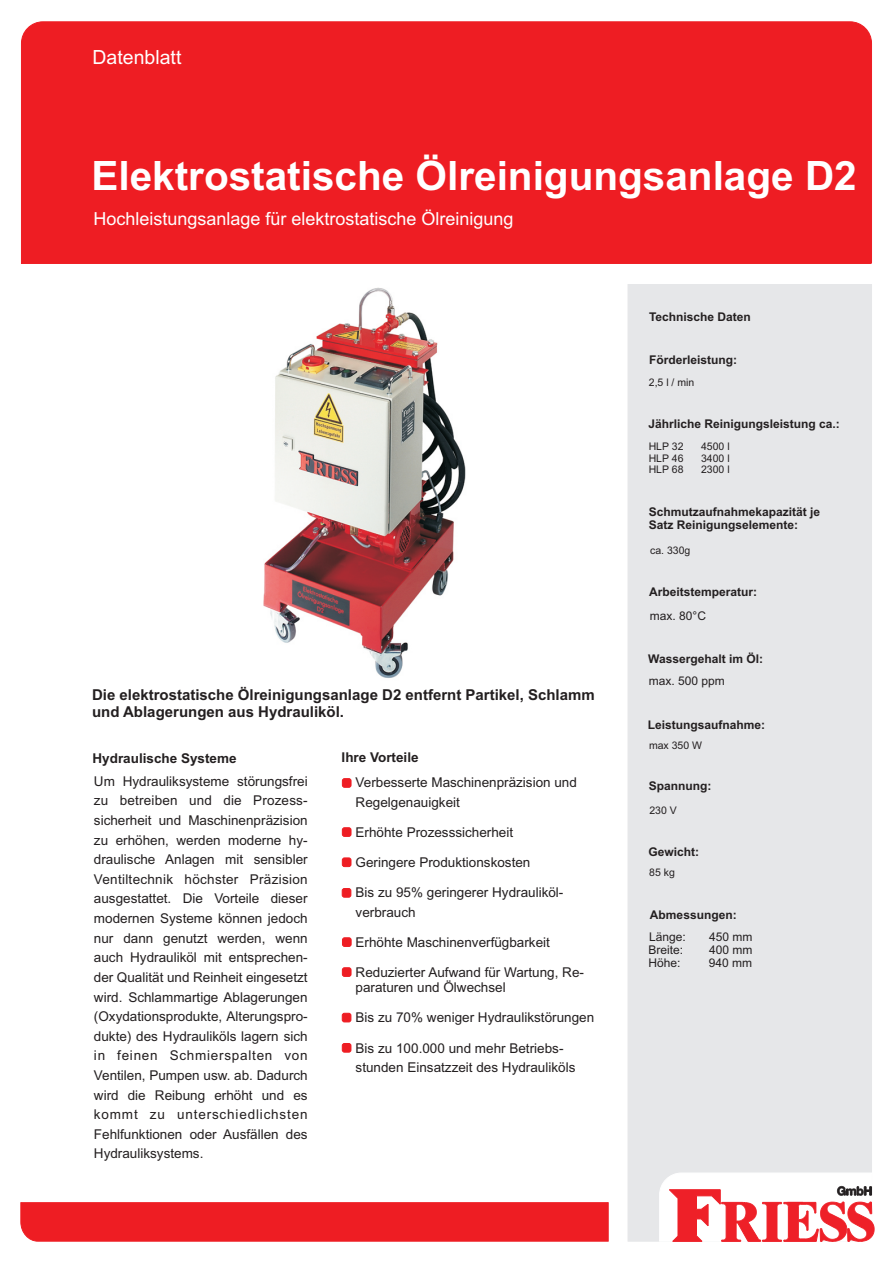
<style>
.page{position:relative;width:893px;height:1263px;background:#fff}
.page>*{position:absolute;margin:0;border:0;box-sizing:border-box;transform-origin:0 0}
.t1{font:700 40.5px "Arial";color:#fff}
.t2{font:19.5px "Arial";color:#fff}
.t3{font:18px "Arial";color:#fff}
.t4{font:700 15px/16.8px "Arial";color:#231f20}
.t5{font:13.5px/19.6px "Arial";color:#231f20}
.t6{font:700 13.5px "Arial";color:#231f20}
.t7{font:700 12px/13.4px "Arial";color:#231f20}
.t8{font:12px/13.4px "Arial";color:#231f20}
.t9{font:10.5px "Arial";color:#231f20}
</style>
<div class="page">
<div style="left:21px;top:21px;width:851px;height:243px;background:#ee1d23"></div>
<div style="left:628px;top:284px;width:244px;height:957px;background:#e6e7e9"></div>
<div style="left:21px;top:1202px;width:587px;height:39px;background:#ee1d23"></div>
<div style="left:342px;top:778px;width:9px;height:9px;background:#ee1d23;border:1px solid #ee1d23;border-radius:2px"></div>
<div style="left:342px;top:827px;width:9px;height:9px;background:#ee1d23;border:1px solid #ee1d23;border-radius:2px"></div>
<div style="left:342px;top:858px;width:9px;height:9px;background:#ee1d23;border:1px solid #ee1d23;border-radius:2px"></div>
<div style="left:342px;top:937px;width:9px;height:9px;background:#ee1d23;border:1px solid #ee1d23;border-radius:2px"></div>
<div style="left:342px;top:888px;width:9px;height:9px;background:#ee1d23;border:1px solid #ee1d23;border-radius:2px"></div>
<svg style="left:659px;top:1173px;width:216px;height:69px"></svg>
<div style="left:342px;top:967px;width:9px;height:9px;background:#ee1d23;border:1px solid #ee1d23;border-radius:2px"></div>
<div style="left:342px;top:1013px;width:9px;height:9px;background:#ee1d23;border:1px solid #ee1d23;border-radius:2px"></div>
<div style="left:342px;top:1043px;width:9px;height:9px;background:#ee1d23;border:1px solid #ee1d23;border-radius:2px"></div>
<img style="left:263px;top:287px;width:203px;height:391px">
<h2 class="t2" style="left:93px;top:50px;width:90px">Datenblatt</h2>
<h1 class="t1" style="left:91px;top:160px;width:767px">Elektrostatische Ölreinigungsanlage D2</h1>
<h3 class="t3" style="left:93px;top:212px;width:422px">Hochleistungsanlage für elektrostatische Ölreinigung</h3>
<p class="t7" style="left:649px;top:312px;width:103px">Technische Daten</p>
<p class="t7" style="left:649px;top:355px;width:90px">Förderleistung:</p>
<p class="t9" style="left:649px;top:378px;width:47px">2,5 l / min</p>
<p class="t7" style="left:648px;top:419px;width:193px">Jährliche Reinigungsleistung ca.:</p>
<p class="t9" style="left:649px;top:442px;width:36px">HLP 32</p>
<p class="t9" style="left:701px;top:442px;width:30px">4500 l</p>
<p class="t9" style="left:649px;top:454px;width:36px">HLP 46</p>
<p class="t9" style="left:701px;top:454px;width:30px">3400 l</p>
<p class="t9" style="left:649px;top:466px;width:36px">HLP 68</p>
<p class="t9" style="left:701px;top:466px;width:30px">2300 l</p>
<p class="t4" style="left:92px;top:688px;width:504px">Die elektrostatische Ölreinigungsanlage D2 entfernt Partikel, Schlamm und Ablagerungen aus Hydrauliköl.</p>
<p class="t6" style="left:93px;top:753px;width:146px">Hydraulische Systeme</p>
<p class="t6" style="left:342px;top:752px;width:79px">Ihre Vorteile</p>
<p class="t5" style="left:94px;top:772px;width:215px;text-align:justify">Um Hydrauliksysteme störungsfrei zu betreiben und die Prozess&shy;sicherheit und Maschinenpräzision zu erhöhen, werden moderne hy&shy;draulische Anlagen mit sensibler Ventiltechnik höchster Präzision ausgestattet. Die Vorteile dieser modernen Systeme können jedoch nur dann genutzt werden, wenn auch Hydrauliköl mit entsprechen&shy;der Qualität und Reinheit eingesetzt wird. Schlammartige Ablagerungen (Oxydationsprodukte, Alterungspro&shy;dukte) des Hydrauliköls lagern sich in feinen Schmierspalten von Ventilen, Pumpen usw. ab. Dadurch wird die Reibung erhöht und es kommt zu unterschiedlichsten Fehlfunktionen oder Ausfällen des Hydrauliksystems.</p>
<p class="t5" style="left:356px;top:774px;width:223px">Verbesserte Maschinenpräzision und<br>Regelgenauigkeit</p>
<p class="t5" style="left:356px;top:823px;width:159px">Erhöhte Prozesssicherheit</p>
<p class="t5" style="left:356px;top:854px;width:176px">Geringere Produktionskosten</p>
<p class="t5" style="left:356px;top:884px;width:209px">Bis zu 95% geringerer Hydrauliköl&shy;verbrauch</p>
<p class="t5" style="left:356px;top:934px;width:196px">Erhöhte Maschinenverfügbarkeit</p>
<p class="t5" style="left:356px;top:966px;width:230px;line-height:15.1px">Reduzierter Aufwand für Wartung, Re&shy;paraturen und Ölwechsel</p>
<p class="t5" style="left:356px;top:1009px;width:240px">Bis zu 70% weniger Hydraulikstörungen</p>
<p class="t5" style="left:356px;top:1039px;width:221px">Bis zu 100.000 und mehr Betriebs&shy;stunden Einsatzzeit des Hydrauliköls</p>
<p class="t7" style="left:649px;top:506px;width:173px">Schmutzaufnahmekapazität je<br>Satz Reinigungselemente:</p>
<p class="t9" style="left:650px;top:546px;width:42px">ca. 330g</p>
<p class="t7" style="left:649px;top:586px;width:110px">Arbeitstemperatur:</p>
<p class="t8" style="left:650px;top:610px;width:58px">max. 80°C</p>
<p class="t7" style="left:648px;top:653px;width:116px">Wassergehalt im Öl:</p>
<p class="t8" style="left:649px;top:675px;width:78px">max. 500 ppm</p>
<p class="t7" style="left:648px;top:719px;width:119px">Leistungsaufnahme:</p>
<p class="t9" style="left:649px;top:741px;width:55px">max 350 W</p>
<p class="t7" style="left:649px;top:780px;width:64px">Spannung:</p>
<p class="t9" style="left:649px;top:806px;width:29px">230 V</p>
<p class="t7" style="left:648px;top:846px;width:52px">Gewicht:</p>
<p class="t9" style="left:649px;top:869px;width:27px">85 kg</p>
<p class="t7" style="left:650px;top:909px;width:88px">Abmessungen:</p>
<p class="t8" style="left:649px;top:931px;width:38px">Länge:</p>
<p class="t8" style="left:709px;top:931px;width:45px">450 mm</p>
<p class="t8" style="left:648px;top:944px;width:36px">Breite:<br>Höhe:</p>
<p class="t8" style="left:709px;top:944px;width:45px">400 mm<br>940 mm</p>
</div>
